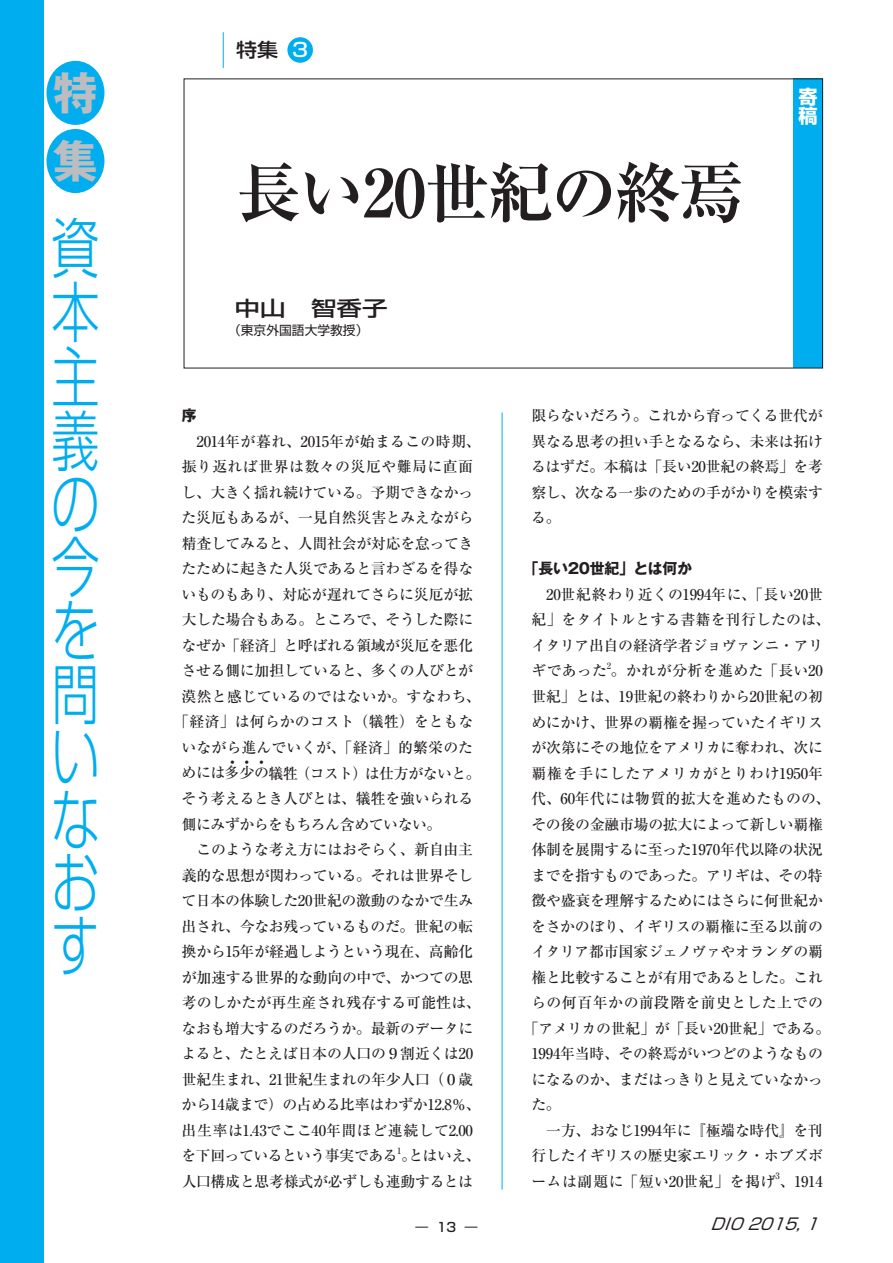
<style>
.page{position:relative;width:893px;height:1263px;background:#fff}
.page>*{position:absolute;margin:0;border:0;box-sizing:border-box;transform-origin:0 0}
.t1{font:300 65.85px/63.4px "Shin Go Pro";color:#00aeef;text-align:justify;scale:.73 1}
.t2{font:700 65.85px "Ryumin Pro";letter-spacing:-.035em;color:#231f20}
.t3{font:700 44.85px/68.1px "Gothic MB101 Pro";color:#bcbdc0}
.t4{font:500 20.4px "Shin Go Pro";color:#231f20;scale:1.25 1}
.t5{font:500 19.2px "Shin Go Pro";color:#231f20;scale:1.1 1}
.t6{font:700 19.2px/19.2px "Shin Go Pro";color:#fff}
.t7{font:italic 15.9px "Shin Go Pro";color:#231f20}
.t8{font:500 14.85px/25.5px "Ryumin Pro";letter-spacing:-.015em;color:#231f20}
.t9{font:500 14.85px "Ryumin Pro";letter-spacing:.035em;color:#231f20}
.t10{font:500 14.85px "Ryumin Pro";letter-spacing:.045em;color:#231f20}
.t11{font:500 14.85px "Ryumin Pro";letter-spacing:.01em;color:#231f20}
.t12{font:700 14.85px "Gothic MB101 Pro";letter-spacing:-.02em;color:#231f20}
.t13{font:12.75px "Shin Go Pro";color:#231f20}
.t14{font:500 12.75px "Shin Go Pro";color:#231f20}
.t15{font:500 8.7px "Ryumin Pro";color:#231f20}
.t16{font:7.5px "Kenten Generic";color:#231f20}
.s1{color:#fff}
</style>
<div class="page">
<div style="left:793px;top:79px;width:30px;height:289px;background:#00aeef"></div>
<div style="left:0;top:0;width:44px;height:1263px;background:#00aeef"></div>
<div style="left:287px;top:37px;width:26px;height:26px;background:#00aeef;border-radius:50%"></div>
<hr style="left:223px;top:32px;width:1px;height:36px;background:#00aeef">
<hr style="left:502px;top:412px;width:1px;height:777px;background:#00aeef">
<div style="left:46px;top:61px;width:58px;height:64px;background:#00aeef;border-radius:50%"></div>
<div style="left:46px;top:129px;width:58px;height:64px;background:#00aeef;border-radius:50%"></div>
<h2 class="t3" style="left:53px;top:53px;width:46px">特集</h2>
<h1 class="t1" style="left:51px;top:208px;width:66px">資本主義の今を問いなおす</h1>
<p class="t5" style="left:236px;top:34px;width:67px">特集 <span class="s1">3</span></p>
<h1 class="t2" style="left:235px;top:141px;width:510px">長い20世紀の終焉</h1>
<h3 class="t4" style="left:235px;top:291px;width:124px">中山　智香子</h3>
<p class="t13" style="left:228px;top:320px;width:142px">（東京外国語大学教授）</p>
<p class="t6" style="left:798px;top:85px;width:20px">寄稿</p>
<p class="t12" style="left:182px;top:403px;width:16px">序</p>
<p class="t8" style="left:174px;top:427px;width:308px;text-align:center">　2014年が暮れ、2015年が始まるこの時期、振り返れば世界は数々の災厄や難局に直面し、大きく揺れ続けている。予期できなかった災厄もあるが、一見自然災害とみえながら精査してみると、人間社会が対応を怠ってきたために起きた人災であると言わざるを得ないものもあり、対応が遅れてさらに災厄が拡大した場合もある。ところで、そうした際になぜか「経済」と呼ばれる領域が災厄を悪化させる側に加担していると、多くの人びとが漠然と感じているのではないか。すなわち、「経済」は何らかのコスト（犠牲）をともないながら進んでいくが、「経済」的繁栄のためには多少の犠牲（コスト）は仕方がないと。</p>
<p class="t16" style="left:229px;top:757px;width:38px">444</p>
<p class="t8" style="left:181px;top:785px;width:301px">そう考えるとき人びとは、犠牲を強いられる側にみずからをもちろん含めていない。<br>　このような考え方にはおそらく、新自由主義的な思想が関わっている。それは世界そして日本の体験した20世紀の激動のなかで生み出され、今なお残っているものだ。世紀の転換から15年が経過しようという現在、高齢化が加速する世界的な動向の中で、かつての思考のしかたが再生産され残存する可能性は、なおも増大するのだろうか。最新のデータによると、たとえば日本の人口の９割近くは20世紀生まれ、21世紀生まれの年少人口（０歳から14歳まで）の占める比率はわずか12.8％、出生率は1.43でここ40年間ほど連続して2.00を下回っているという事実である。とはいえ、</p>
<p class="t15" style="left:397px;top:1144px;width:6px">1</p>
<p class="t8" style="left:182px;top:1167px;width:293px">人口構成と思考様式が必ずしも連動するとは</p>
<p class="t14" style="left:416px;top:1216px;width:63px">― 13 ―</p>
<p class="t8" style="left:531px;top:402px;width:293px;text-align:justify">限らないだろう。これから育ってくる世代が異なる思考の担い手となるなら、未来は拓けるはずだ。本稿は「長い20世紀の終焉」を考察し、次なる一歩のための手がかりを模索する。</p>
<p class="t12" style="left:524px;top:556px;width:170px">「長い20世紀」とは何か</p>
<p class="t8" style="left:531px;top:580px;width:301px">　20世紀終わり近くの1994年に、「長い20世紀」をタイトルとする書籍を刊行したのは、イタリア出自の経済学者ジョヴァンニ・アリギであった。かれが分析を進めた「長い20</p>
<p class="t15" style="left:607px;top:659px;width:6px">2</p>
<p class="t8" style="left:531px;top:683px;width:293px">世紀」とは、19世紀の終わりから20世紀の初</p>
<p class="t8" style="left:531px;top:708px;width:293px">めにかけ、世界の覇権を握っていたイギリス</p>
<p class="t8" style="left:531px;top:734px;width:293px">が次第にその地位をアメリカに奪われ、次に</p>
<p class="t10" style="left:531px;top:761px;width:293px">覇権を手にしたアメリカがとりわけ1950年</p>
<p class="t11" style="left:531px;top:787px;width:300px">代、60年代には物質的拡大を進めたものの、</p>
<p class="t8" style="left:531px;top:810px;width:293px">その後の金融市場の拡大によって新しい覇権</p>
<p class="t8" style="left:531px;top:836px;width:293px">体制を展開するに至った1970年代以降の状況</p>
<p class="t8" style="left:531px;top:861px;width:293px">までを指すものであった。アリギは、その特</p>
<p class="t8" style="left:531px;top:887px;width:293px">徴や盛衰を理解するためにはさらに何世紀か</p>
<p class="t8" style="left:531px;top:912px;width:293px">をさかのぼり、イギリスの覇権に至る以前の</p>
<p class="t8" style="left:531px;top:938px;width:293px">イタリア都市国家ジェノヴァやオランダの覇</p>
<p class="t8" style="left:531px;top:963px;width:293px">権と比較することが有用であるとした。これ</p>
<p class="t9" style="left:531px;top:991px;width:293px">らの何百年かの前段階を前史とした上での</p>
<p class="t8" style="left:524px;top:1014px;width:308px">「アメリカの世紀」が「長い20世紀」である。</p>
<p class="t8" style="left:531px;top:1040px;width:293px">1994年当時、その終焉がいつどのようなもの</p>
<p class="t8" style="left:531px;top:1065px;width:293px">になるのか、まだはっきりと見えていなかっ</p>
<p class="t8" style="left:531px;top:1091px;width:31px">た。</p>
<p class="t8" style="left:532px;top:1116px;width:293px">　一方、おなじ1994年に『極端な時代』を刊</p>
<p class="t8" style="left:531px;top:1142px;width:293px">行したイギリスの歴史家エリック・ホブズボ</p>
<p class="t9" style="left:531px;top:1169px;width:293px">ームは副題に「短い20世紀」を掲げ、1914</p>
<p class="t15" style="left:775px;top:1169px;width:6px">3</p>
<p class="t7" style="left:710px;top:1210px;width:117px">DIO2015,1</p>
</div>
